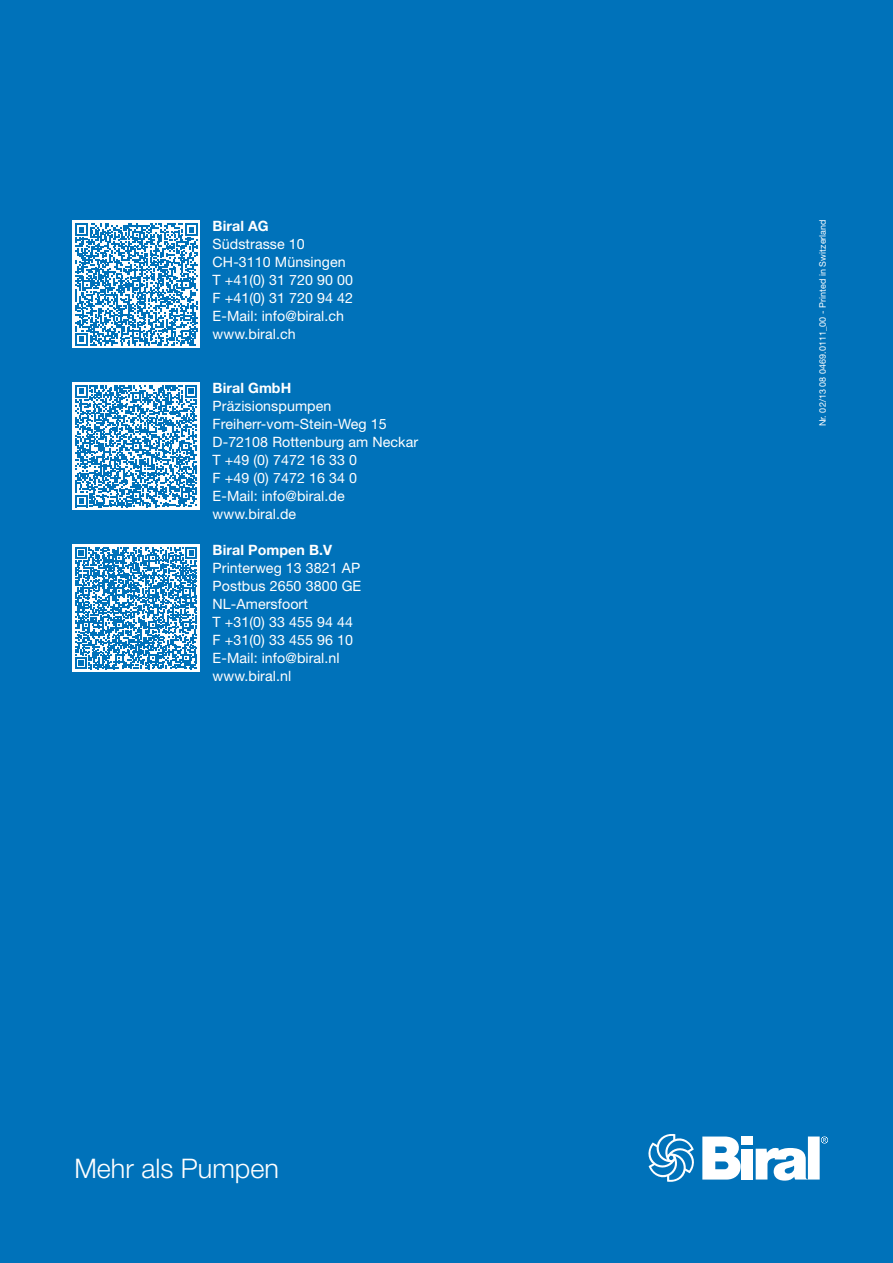
<style>
.page{position:relative;width:893px;height:1263px;background:#0072ba}
.page>*{position:absolute;margin:0;border:0;box-sizing:border-box;transform-origin:0 0}
.t1{font:300 27px "Helvetica Neue LT Std";color:#fff}
.t2{font:14.25px/18px "Helvetica Neue LT Std";letter-spacing:.005em;color:#fff}
.t3{font:700 14.25px "Helvetica Neue LT Std";letter-spacing:.005em;color:#fff}
.t4{font:9px "Helvetica Neue LT Std";letter-spacing:.005em;color:#fff}
</style>
<div class="page">
<div style="left:741px;top:1149px;width:12px;height:30px;background:#fff"></div>
<div style="left:741px;top:1136px;width:12px;height:9px;background:#fff"></div>
<svg style="left:756px;top:1136px;width:72px;height:44px"></svg>
<svg style="left:648px;top:1134px;width:46px;height:48px"></svg>
<svg style="left:702px;top:1136px;width:39px;height:43px"></svg>
<div style="left:72px;top:220px;width:128px;height:128px;background:linear-gradient(to right,#fff,#fff)"></div>
<svg style="left:76px;top:224px;width:121px;height:122px"></svg>
<div style="left:72px;top:382px;width:128px;height:128px;background:#fff"></div>
<svg style="left:75px;top:385px;width:122px;height:122px"></svg>
<div style="left:72px;top:544px;width:128px;height:128px;background:#fff"></div>
<svg style="left:75px;top:547px;width:122px;height:122px"></svg>
<p class="t3" style="left:213px;top:217px;width:58px">Biral AG</p>
<p class="t2" style="left:213px;top:235px;width:142px">Südstrasse 10<br>CH-3110 Münsingen<br>T +41(0) 31 720 90 00<br>F +41(0) 31 720 94 42<br>E-Mail: info@biral.ch www.biral.ch</p>
<p class="t3" style="left:213px;top:379px;width:80px">Biral GmbH</p>
<p class="t2" style="left:213px;top:397px;width:207px">Präzisionspumpen<br>Freiherr-vom-Stein-Weg 15<br>D-72108 Rottenburg am Neckar<br>T +49 (0) 7472 16 33 0<br>F +49 (0) 7472 16 34 0<br>E-Mail: info@biral.de www.biral.de</p>
<p class="t3" style="left:213px;top:541px;width:121px">Biral Pompen B.V</p>
<p class="t2" style="left:213px;top:559px;width:150px">Printerweg 13 3821 AP<br>Postbus 2650 3800 GE<br>NL-Amersfoort<br>T +31(0) 33 455 94 44<br>F +31(0) 33 455 96 10<br>E-Mail: info@biral.nl www.biral.nl</p>
<h1 class="t1" style="left:74px;top:1152px;width:206px">Mehr als Pumpen</h1>
<p class="t4" style="left:817px;top:426px;width:209px;rotate:-90deg">Nr. 02/13 08 0469.0111_00 - Printed in Switzerland</p>
</div>
